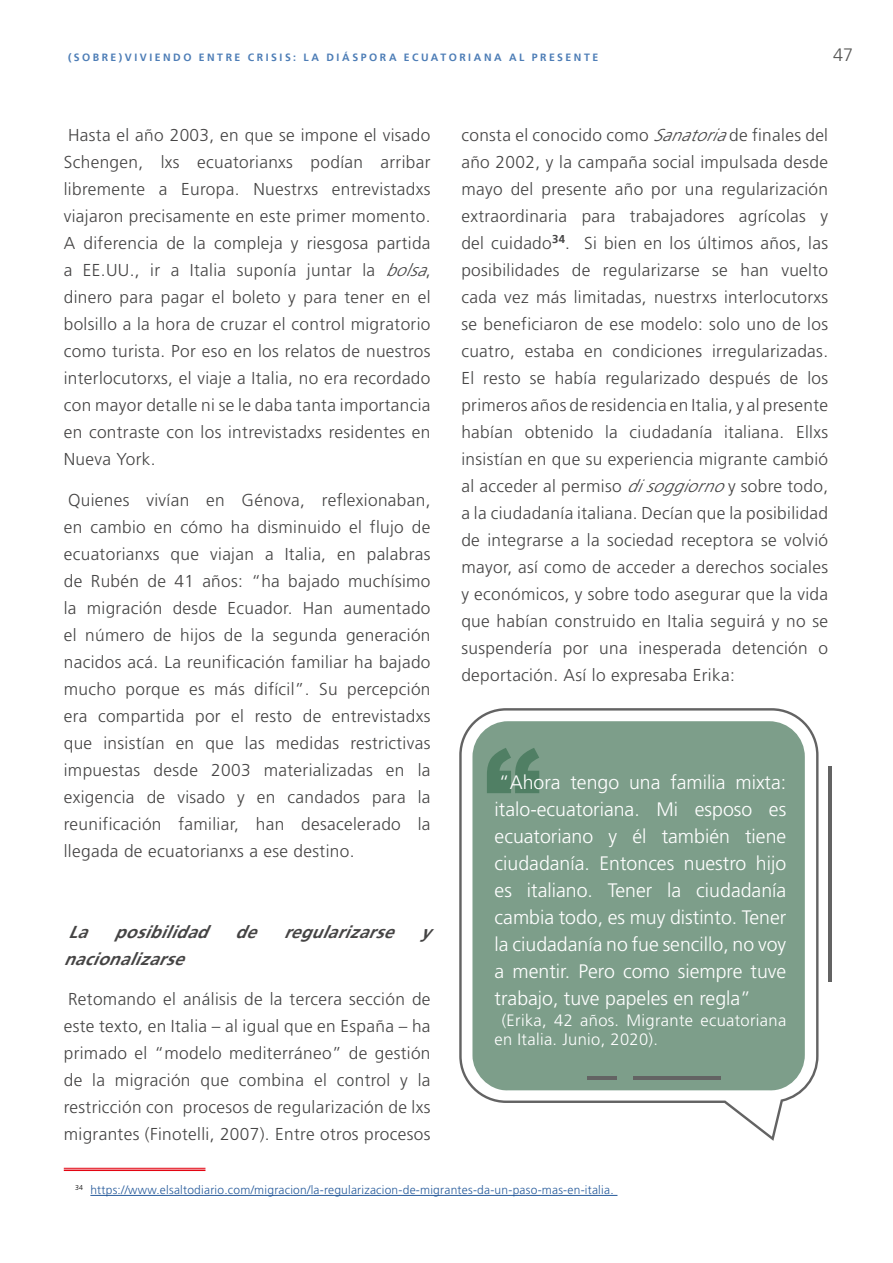
<style>
.page{position:relative;width:893px;height:1263px;background:#fff}
.page>*{position:absolute;margin:0;border:0;box-sizing:border-box;transform-origin:0 0}
.t1{font:300 19.5px/27px "Frutiger";color:#fff;text-align:justify}
.t2{font:300 18px "Frutiger";color:#575756}
.t3{font:300 17.25px/27px "Frutiger";letter-spacing:.02em;color:#454444;text-align:justify}
.t4{font:italic 700 17.25px/27px "Frutiger";color:#454444}
.t5{font:300 16.5px/19.5px "Frutiger";letter-spacing:.02em;color:#fff}
.t6{font:300 12px "Frutiger";letter-spacing:.02em;color:#275b9b}
.t7{font:700 10.5px "Frutiger";letter-spacing:.24em;color:#4d7db6}
.s1{font-style:italic}
</style>
<div class="page">
<svg style="left:459px;top:708px;width:359px;height:433px;fill:#7d9e8a"></svg>
<hr style="left:633px;top:1076px;width:88px;height:3px;background:#636363">
<hr style="left:587px;top:1076px;width:30px;height:3px;background:#636363">
<hr style="left:828px;top:766px;width:3px;height:215px;background:#636363">
<svg style="left:487px;top:748px;width:52px;height:45px;background:#5d876f"></svg>
<hr style="left:64px;top:1168px;width:141px;height:1px;background:#e30512">
<hr style="left:64px;top:1169px;width:141px;height:2px;background:#e30512">
<hr style="left:90px;top:1195px;width:527px;height:1px;background:#275b9b">
<p class="t7" style="left:68px;top:52px;width:532px">(SOBRE)VIVIENDO ENTRE CRISIS: LA DIÁSPORA ECUATORIANA AL PRESENTE</p>
<p class="t2" style="left:833px;top:45px;width:22px">47</p>
<p class="t3" style="left:64px;top:122px;width:372px;text-align:left">Hasta el año 2003, en que se impone el visado Schengen, lxs ecuatorianxs podían arribar libremente a Europa. Nuestrxs entrevistadxs viajaron precisamente en este primer momento.<br>A diferencia de la compleja y riesgosa partida a EE.UU., ir a Italia suponía juntar la <span class="s1">bolsa</span>, dinero para pagar el boleto y para tener en el bolsillo a la hora de cruzar el control migratorio como turista. Por eso en los relatos de nuestros interlocutorxs, el viaje a Italia, no era recordado con mayor detalle ni se le daba tanta importancia en contraste con los intrevistadxs residentes en Nueva York.</p>
<p class="t3" style="left:64px;top:486px;width:368px">Quienes vivían en Génova, reflexionaban, en cambio en cómo ha disminuido el flujo de ecuatorianxs que viajan a Italia, en palabras de Rubén de 41 años: “ha bajado muchísimo la migración desde Ecuador. Han aumentado el número de hijos de la segunda generación nacidos acá. La reunificación familiar ha bajado mucho porque es más difícil”. Su percepción era compartida por el resto de entrevistadxs que insistían en que las medidas restrictivas impuestas desde 2003 materializadas en la exigencia de visado y en candados para la reunificación familiar, han desacelerado la llegada de ecuatorianxs a ese destino.</p>
<p class="t4" style="left:64px;top:918px;width:377px">La posibilidad de regularizarse y nacionalizarse</p>
<p class="t3" style="left:64px;top:986px;width:368px">Retomando el análisis de la tercera sección de este texto, en Italia – al igual que en España – ha primado el “modelo mediterráneo” de gestión de la migración que combina el control y la restricción con procesos de regularización de lxs migrantes (Finotelli, 2007). Entre otros procesos</p>
<p class="t3" style="left:461px;top:122px;width:368px">consta el conocido como <span class="s1">Sanatoria</span>de finales del año 2002, y la campaña social impulsada desde mayo del presente año por una regularización extraordinaria para trabajadores agrícolas y del cuidado<sup>34</sup>. Si bien en los últimos años, las posibilidades de regularizarse se han vuelto cada vez más limitadas, nuestrxs interlocutorxs se beneficiaron de ese modelo: solo uno de los cuatro, estaba en condiciones irregularizadas.<br>El resto se había regularizado después de los primeros años de residencia en Italia, y al presente habían obtenido la ciudadanía italiana. Ellxs insistían en que su experiencia migrante cambió al acceder al permiso <span class="s1">disoggiorno</span>y sobre todo, a la ciudadanía italiana. Decían que la posibilidad de integrarse a la sociedad receptora se volvió mayor, así como de acceder a derechos sociales y económicos, y sobre todo asegurar que la vida que habían construido en Italia seguirá y no se suspendería por una inesperada detención o deportación. Así lo expresaba Erika:</p>
<p class="t1" style="left:495px;top:769px;width:293px">“Ahora tengo una familia mixta: italo-ecuatoriana. Mi esposo es ecuatoriano y él también tiene ciudadanía. Entonces nuestro hijo es italiano. Tener la ciudadanía cambia todo, es muy distinto. Tener la ciudadanía no fue sencillo, no voy a mentir. Pero como siempre tuve trabajo, tuve papeles en regla”</p>
<p class="t5" style="left:495px;top:1010px;width:293px;text-indent:7px">(Erika, 42 años. Migrante ecuatoriana en Italia. Junio, 2020).</p>
<p class="t6" style="left:75px;top:1183px;width:540px"><sup>34</sup> https://www.elsaltodiario.com/migracion/la-regularizacion-de-migrantes-da-un-paso-mas-en-italia.</p>
</div>
